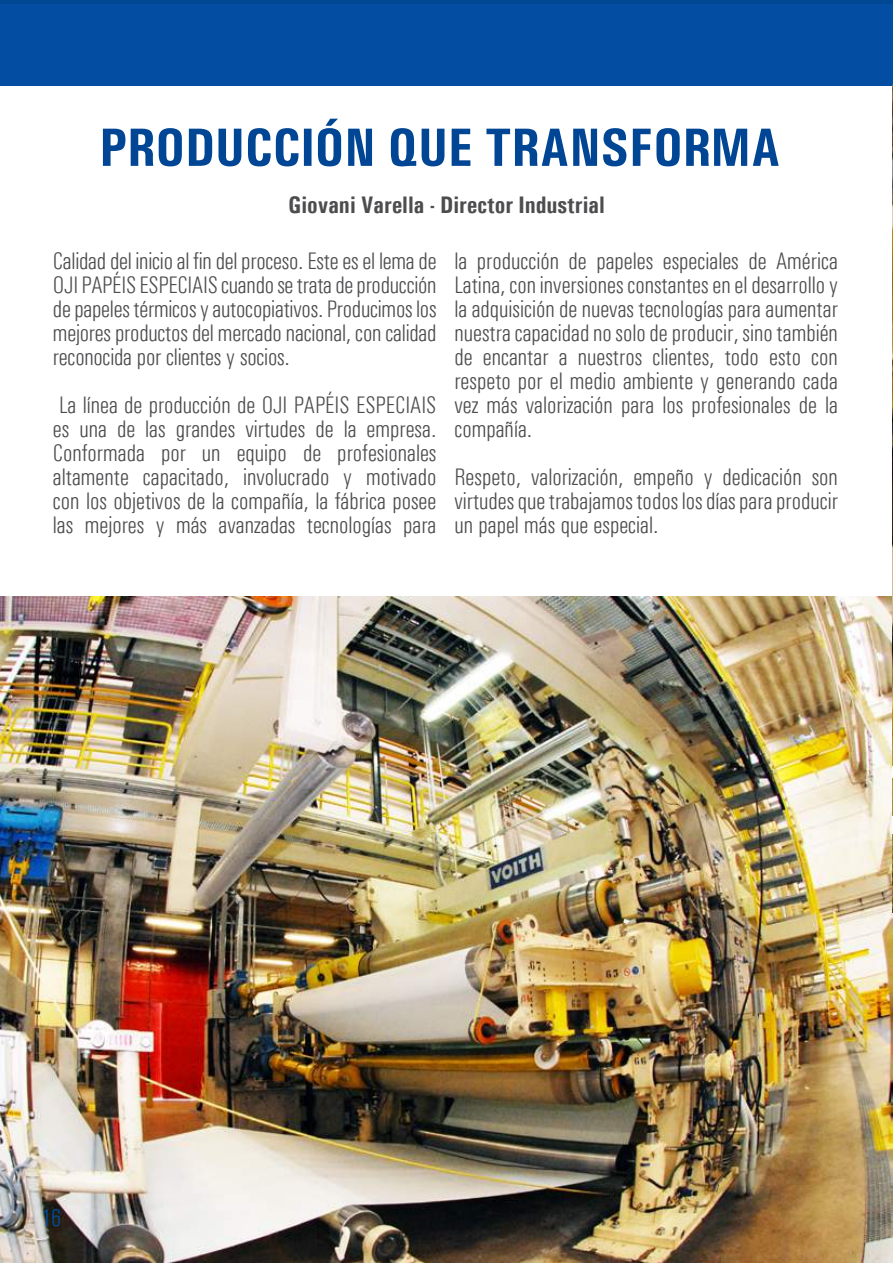
<style>
.page{position:relative;width:893px;height:1263px;background:#fff}
.page>*{position:absolute;margin:0;border:0;box-sizing:border-box;transform-origin:0 0}
.t1{font:700 54px "Univers Condensed";color:#004694}
.t2{font:300 condensed 24px/24px "Univers";color:#4d4d4f;text-align:justify}
.t3{font:700 24px "Univers Condensed";color:#4d4d4f}
.t4{font:300 condensed 24px "Univers";color:#034ea2}
</style>
<div class="page">
<div style="left:0;top:0;width:893px;height:86px;background:#034ea2"></div>
<img style="left:0;top:597px;width:893px;height:666px">
<img style="left:892px;top:86px;width:1px;height:826px">
<svg style="left:892px;top:816px;width:1px;height:18px"></svg>
<hr style="left:0;top:0;width:893px;height:3px;background:#004794">
<h1 class="t1" style="left:100px;top:115px;width:678px">PRODUCCIÓN QUE TRANSFORMA</h1>
<p class="t3" style="left:288px;top:190px;width:318px">Giovani Varella - Director Industrial</p>
<p class="t2" style="left:53px;top:249px;width:385px">Calidad del inicio al fin del proceso. Este es el lema de OJI PAPÉIS ESPECIAIS cuando se trata de producción de papeles térmicos y autocopiativos. Producimos los mejores productos del mercado nacional, con calidad reconocida por clientes y socios.</p>
<p class="t2" style="left:53px;top:393px;width:385px">La línea de producción de OJI PAPÉIS ESPECIAIS es una de las grandes virtudes de la empresa.<br>Conformada por un equipo de profesionales altamente capacitado, involucrado y motivado con los objetivos de la compañía, la fábrica posee las mejores y más avanzadas tecnologías para</p>
<p class="t2" style="left:454px;top:249px;width:385px">la producción de papeles especiales de América Latina, con inversiones constantes en el desarrollo y la adquisición de nuevas tecnologías para aumentar nuestra capacidad no solo de producir, sino también de encantar a nuestros clientes, todo esto con respeto por el medio ambiente y generando cada vez más valorización para los profesionales de la compañía.</p>
<p class="t2" style="left:454px;top:465px;width:385px">Respeto, valorización, empeño y dedicación son virtudes que trabajamos todos los días para producir un papel más que especial.</p>
<p class="t4" style="left:41px;top:1203px;width:21px">16</p>
</div>
